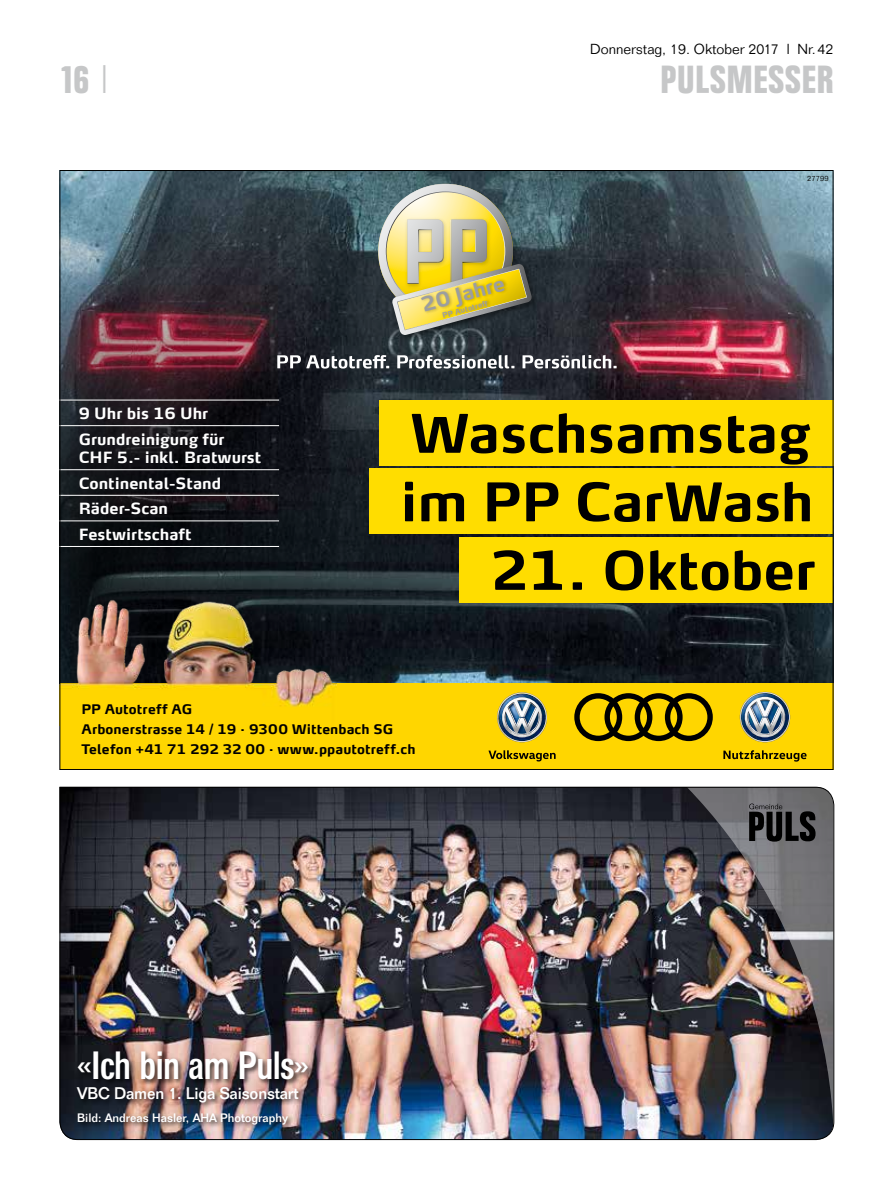
<style>
.page{position:relative;width:893px;height:1191px;background:#fff}
.page>*{position:absolute;margin:0;border:0;box-sizing:border-box;transform-origin:0 0}
.t1{font:700 52.65px "Max Offc";color:#000}
.t2{font:500 39px "Folio Condensed BQ";color:#fff}
.t3{font:700 39px "Folio Condensed BQ";letter-spacing:.03em;color:#c6c7c8}
.t4{font:700 19.8px "Max Offc";color:#9c9e9f}
.t5{font:500 16.5px "Folio";letter-spacing:-.01em;color:#fff}
.t6{font:700 15.45px/25.7px "Max Offc";color:#fff}
.t7{font:300 14.25px "Folio";color:#000}
.t8{font:700 13.2px/19.8px "Max Offc";letter-spacing:.01em;color:#000}
.t9{font:500 12px "Folio";color:#fff}
.t10{font:300 7.5px "Folio";letter-spacing:.02em;color:#000}
.t11{font:700 7.35px "Max Offc";color:#9c9e9f}
.s1{font-family:"Folio";font-weight:300}
</style>
<div class="page">
<img style="left:484px;top:172px;width:347px;height:511px">
<svg style="left:62px;top:172px;width:422px;height:511px;background:#2b2d34"></svg>
<div style="left:370px;top:468px;width:463px;height:66px;background:#fd0"></div>
<div style="left:459px;top:537px;width:374px;height:65px;background:#fd0"></div>
<div style="left:379px;top:400px;width:454px;height:65px;background:#fd0"></div>
<hr style="left:60px;top:399px;width:219px;height:1px;background:#fff">
<hr style="left:60px;top:425px;width:219px;height:1px;background:#fff">
<hr style="left:60px;top:469px;width:219px;height:1px;background:#fff">
<hr style="left:60px;top:495px;width:219px;height:1px;background:#fff">
<hr style="left:60px;top:520px;width:219px;height:1px;background:#fff">
<hr style="left:60px;top:546px;width:219px;height:1px;background:#fff">
<div style="left:60px;top:683px;width:773px;height:86px;background:#ffd600"></div>
<img style="left:62px;top:570px;width:274px;height:137px">
<svg style="left:574px;top:693px;width:139px;height:48px"></svg>
<img style="left:739px;top:692px;width:52px;height:50px">
<svg style="left:723px;top:750px;width:83px;height:11px"></svg>
<img style="left:497px;top:692px;width:50px;height:50px">
<svg style="left:488px;top:750px;width:68px;height:11px"></svg>
<svg style="left:277px;top:355px;width:112px;height:13px"></svg>
<svg style="left:397px;top:355px;width:117px;height:13px"></svg>
<svg style="left:522px;top:355px;width:95px;height:13px"></svg>
<img style="left:375px;top:181px;width:147px;height:146px">
<img style="left:388px;top:260px;width:154px;height:85px">
<svg style="left:378px;top:184px;width:154px;height:151px;background:#a3a27b"></svg>
<img style="left:439px;top:320px;width:57px;height:4px">
<img style="left:416px;top:269px;width:97px;height:51px">
<img style="left:59px;top:786px;width:776px;height:354px">
<h2 class="t3" style="left:60px;top:58px;width:51px">16 <span class="s1">|</span></h2>
<p class="t6" style="left:79px;top:400px;width:147px">9 Uhr bis 16 Uhr<br>Grundreinigung für</p>
<p class="t6" style="left:79px;top:444px;width:184px">CHF 5.- inkl. Bratwurst<br>Continental-Stand<br>Räder-Scan<br>Festwirtschaft</p>
<p class="t7" style="left:590px;top:40px;width:245px">Donnerstag, 19. Oktober 2017 l Nr.42</p>
<h2 class="t3" style="left:661px;top:58px;width:174px">PULSMESSER</h2>
<p class="t4" style="left:418px;top:293px;width:87px;rotate:-15deg">20 Jahre</p>
<p class="t11" style="left:441px;top:311px;width:49px;rotate:-15deg">PP Autotreff</p>
<p class="t10" style="left:807px;top:174px;width:23px">27799</p>
<h1 class="t1" style="left:410px;top:400px;width:402px">Waschsamstag</h1>
<h1 class="t1" style="left:400px;top:469px;width:414px">im PP CarWash</h1>
<h1 class="t1" style="left:490px;top:537px;width:327px">21. Oktober</h1>
<p class="t8" style="left:81px;top:699px;width:336px">PP Autotreff AG<br>Arbonerstrasse 14 / 19 . 9300 Wittenbach SG<br>Telefon +41 71 292 32 00 . www.ppautotreff.ch</p>
<h2 class="t2" style="left:77px;top:1044px;width:233px">«Ich bin am Puls»</h2>
<p class="t5" style="left:77px;top:1083px;width:223px">VBC Damen 1. Liga Saisonstart</p>
<p class="t9" style="left:77px;top:1110px;width:212px">Bild: Andreas Hasler, AHA Photography</p>
</div>
